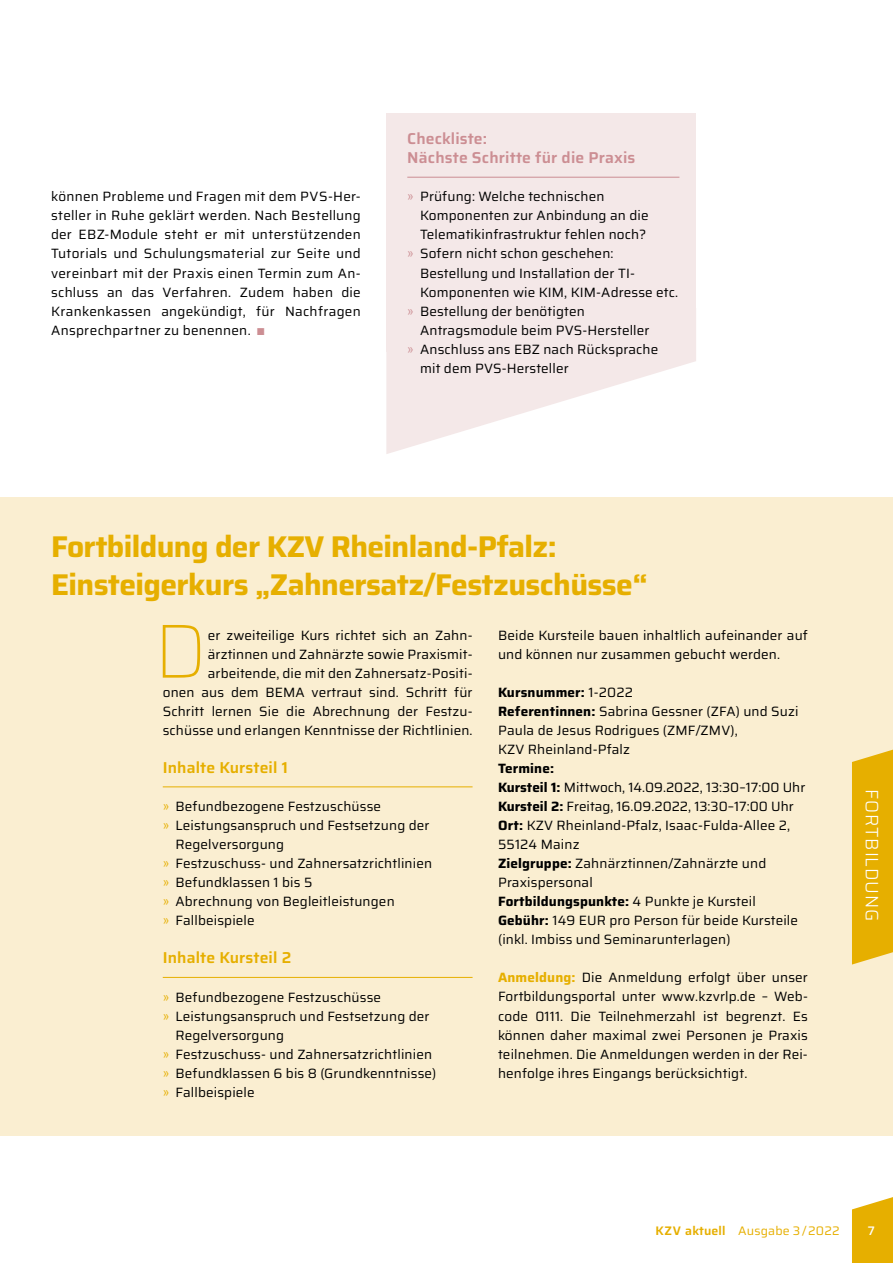
<style>
.page{position:relative;width:893px;height:1263px;background:#fff}
.page>*{position:absolute;margin:0;border:0;box-sizing:border-box;transform-origin:0 0}
.t1{font:100 76.5px "Saira";color:#e6af00}
.t2{font:700 30px/37.5px "Saira";letter-spacing:-.02em;color:#e6af00}
.t3{font:300 18px "Saira";letter-spacing:.05em;color:#fff}
.t4{font:600 15.75px/19px "Saira";letter-spacing:.01em;color:#cc8e93}
.t5{font:600 15.75px "Saira";letter-spacing:.01em;color:#e6af00}
.t6{font:13.5px/19px "Saira";letter-spacing:.01em;color:#000}
.t7{font:12.3px "Saira";letter-spacing:.01em;color:#e6af00}
.t8{font:500 12.3px "Saira";color:#fff}
.s1{font-size:9.9px;color:#cc8e93}
.s2{color:#cc8e93}
.s3{font-weight:700}
.s4{font-weight:700;color:#e6af00}
.s5{color:#e6af00}
.s6{font-weight:600}
</style>
<div class="page">
<svg style="left:386px;top:352px;width:310px;height:102px;fill:#f4e8e8"></svg>
<div style="left:386px;top:113px;width:310px;height:239px;background:#f4e8e8"></div>
<hr style="left:407px;top:177px;width:272px;height:1px;background:#cc8e93">
<div style="left:0;top:497px;width:893px;height:639px;background:#faeed1"></div>
<hr style="left:163px;top:786px;width:310px;height:1px;background:#e6af00">
<hr style="left:163px;top:977px;width:310px;height:1px;background:#e6af00">
<svg style="left:852px;top:1197px;width:41px;height:66px"></svg>
<div style="left:852px;top:750px;width:41px;height:214px;background:#e6af00"></div>
<p class="t6" style="left:51px;top:187px;width:311px;text-align:justify">können Probleme und Fragen mit dem PVS-Her&shy;steller in Ruhe geklärt werden. Nach Bestellung der EBZ-Module steht er mit unterstützenden Tutorials und Schulungsmaterial zur Seite und vereinbart mit der Praxis einen Termin zum An&shy;schluss an das Verfahren. Zudem haben die Krankenkassen angekündigt, für Nachfragen Ansprechpartner zu benennen. <span class="s1">|</span></p>
<p class="t4" style="left:407px;top:129px;width:230px">Checkliste:<br>Nächste Schritte für die Praxis</p>
<p class="t6" style="left:407px;top:187px;width:199px"><span class="s2">»</span> Prüfung: Welche technischen</p>
<p class="t6" style="left:420px;top:206px;width:230px">Komponenten zur Anbindung an die</p>
<p class="t6" style="left:420px;top:225px;width:228px">Telematikinfrastruktur fehlen noch?</p>
<p class="t6" style="left:407px;top:244px;width:208px"><span class="s2">»</span> Sofern nicht schon geschehen:</p>
<p class="t6" style="left:420px;top:263px;width:216px">Bestellung und Installation der TI-</p>
<p class="t6" style="left:420px;top:282px;width:260px">Komponenten wie KIM, KIM-Adresse etc.</p>
<p class="t6" style="left:407px;top:301px;width:179px"><span class="s2">»</span> Bestellung der benötigten</p>
<p class="t6" style="left:420px;top:320px;width:231px">Antragsmodule beim PVS-Hersteller</p>
<p class="t6" style="left:407px;top:339px;width:252px"><span class="s2">»</span> Anschluss ans EBZ nach Rücksprache</p>
<p class="t6" style="left:420px;top:358px;width:150px">mit dem PVS-Hersteller</p>
<h2 class="t2" style="left:51px;top:527px;width:598px">Fortbildung der KZV Rheinland-Pfalz:<br>Einsteigerkurs „Zahnersatz/Festzuschüsse“</h2>
<h1 class="t1" style="left:154px;top:589px;width:55px">D</h1>
<p class="t6" style="left:498px;top:625px;width:311px">Beide Kursteile bauen inhaltlich aufeinander auf und können nur zusammen gebucht werden.</p>
<p class="t6" style="left:498px;top:682px;width:302px"><span class="s3">Kursnummer:</span> 1-2022<br><span class="s3">Referentinnen:</span> Sabrina Gessner (ZFA) und Suzi<br>Paula de Jesus Rodrigues (ZMF/ZMV),<br>KZV Rheinland-Pfalz</p>
<p class="t6" style="left:498px;top:758px;width:309px"><span class="s3">Termine:<br>Kursteil 1:</span> Mittwoch, 14.09.2022, 13:30–17:00 Uhr <span class="s3">Kursteil 2:</span> Freitag, 16.09.2022, 13:30–17:00 Uhr <span class="s3">Ort:</span> KZV Rheinland-Pfalz, Isaac-Fulda-Allee 2, 55124 Mainz<br><span class="s3">Zielgruppe:</span> Zahnärztinnen/Zahnärzte und Praxispersonal<br><span class="s3">Fortbildungspunkte:</span> 4 Punkte je Kursteil <span class="s3">Gebühr:</span> 149 EUR pro Person für beide Kursteile (inkl. Imbiss und Seminarunterlagen)</p>
<p class="t6" style="left:498px;top:968px;width:311px;text-align:justify"><span class="s4">Anmeldung:</span> Die Anmeldung erfolgt über unser Fortbildungsportal unter www.kzvrlp.de – Web&shy;code 0111. Die Teilnehmerzahl ist begrenzt. Es können daher maximal zwei Personen je Praxis teilnehmen. Die Anmeldungen werden in der Rei&shy;henfolge ihres Eingangs berücksichtigt.</p>
<p class="t6" style="left:163px;top:625px;width:311px;text-align:right">er zweiteilige Kurs richtet sich an Zahn&shy;ärztinnen und Zahnärzte sowie Praxismit&shy;arbeitende, die mit den Zahnersatz-Positi-<br>onen aus dem BEMA vertraut sind. Schritt für Schritt lernen Sie die Abrechnung der Festzu&shy;schüsse und erlangen Kenntnisse der Richtlinien.</p>
<p class="t5" style="left:163px;top:754px;width:127px">Inhalte Kursteil 1</p>
<p class="t6" style="left:163px;top:796px;width:220px"><span class="s5">»</span> Befundbezogene Festzuschüsse</p>
<p class="t6" style="left:163px;top:815px;width:268px"><span class="s5">»</span> Leistungsanspruch und Festsetzung der</p>
<p class="t6" style="left:176px;top:834px;width:110px">Regelversorgung</p>
<p class="t6" style="left:163px;top:853px;width:271px"><span class="s5">»</span> Festzuschuss- und Zahnersatzrichtlinien</p>
<p class="t6" style="left:163px;top:872px;width:151px"><span class="s5">»</span> Befundklassen 1 bis 5</p>
<p class="t6" style="left:163px;top:891px;width:233px"><span class="s5">»</span> Abrechnung von Begleitleistungen</p>
<p class="t6" style="left:163px;top:910px;width:94px"><span class="s5">»</span> Fallbeispiele</p>
<p class="t5" style="left:163px;top:945px;width:130px">Inhalte Kursteil 2</p>
<p class="t6" style="left:163px;top:987px;width:220px"><span class="s5">»</span> Befundbezogene Festzuschüsse</p>
<p class="t6" style="left:163px;top:1006px;width:268px"><span class="s5">»</span> Leistungsanspruch und Festsetzung der</p>
<p class="t6" style="left:176px;top:1025px;width:110px">Regelversorgung</p>
<p class="t6" style="left:163px;top:1044px;width:271px"><span class="s5">»</span> Festzuschuss- und Zahnersatzrichtlinien</p>
<p class="t6" style="left:163px;top:1063px;width:275px"><span class="s5">»</span> Befundklassen 6 bis 8 (Grundkenntnisse)</p>
<p class="t6" style="left:163px;top:1082px;width:94px"><span class="s5">»</span> Fallbeispiele</p>
<h3 class="t3" style="left:887px;top:789px;width:134px;rotate:90deg">FORTBILDUNG</h3>
<p class="t7" style="left:655px;top:1221px;width:186px"><span class="s6">KZV aktuell</span> Ausgabe 3/2022</p>
<p class="t8" style="left:868px;top:1221px;width:9px">7</p>
</div>
